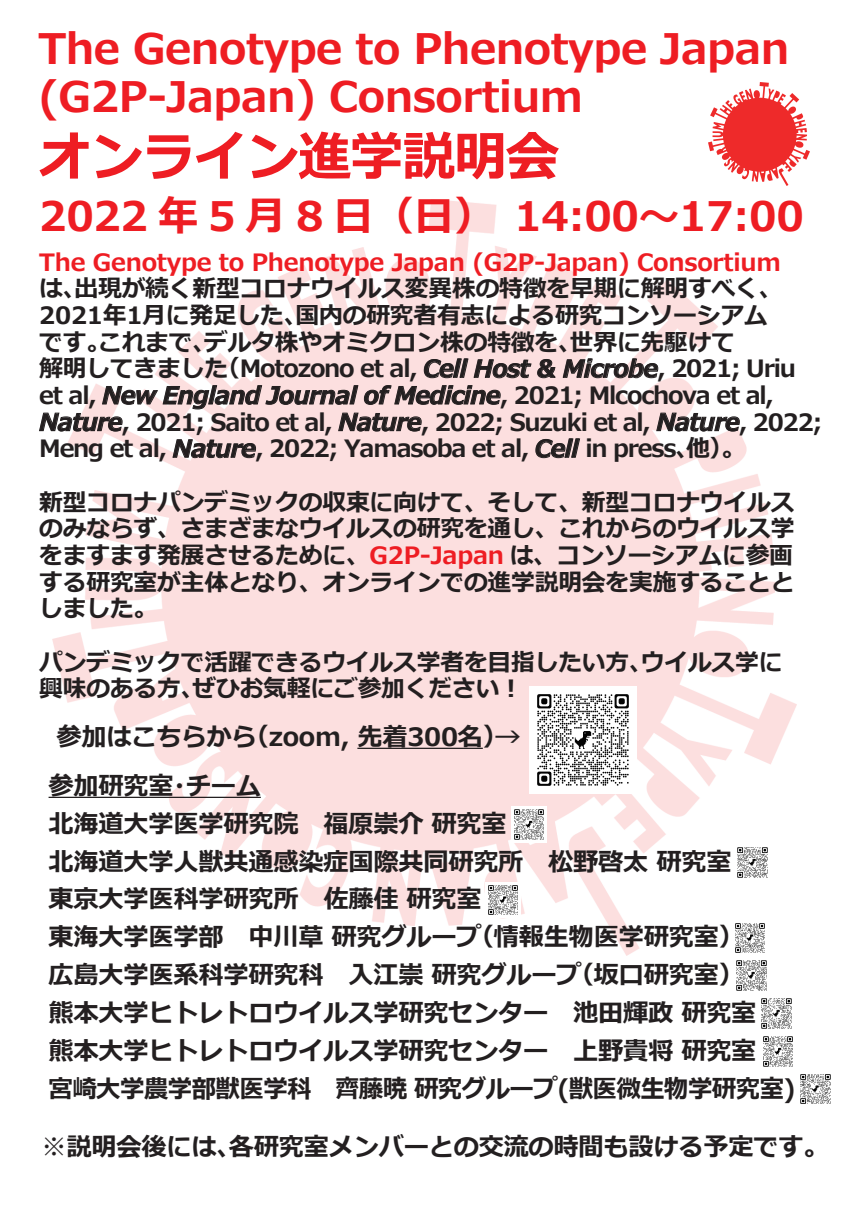
<style>
.page{position:relative;width:859px;height:1208px;background:#fff}
.page>*{position:absolute;margin:0;border:0;box-sizing:border-box;transform-origin:0 0}
.t1{font:700 53.3px "Meiryo";letter-spacing:-.025em;color:#ee1d23}
.t2{font:700 42.1px/47.7px "Meiryo";letter-spacing:-.01em;color:#ee1d23}
.t3{font:700 40.7px "Meiryo";letter-spacing:-.01em;color:#ee1d23}
.t4{font:700 25.2px/37.9px "Meiryo";letter-spacing:-.01em;color:#231f20}
.t5{font:700 23.8px/26.6px "Meiryo";letter-spacing:-.01em;color:#231f20}
.t6{font:700 23.8px "Meiryo";letter-spacing:-.01em;color:#ee1d23}
.s1{font-style:italic}
.s2{color:#ee1d23}
.s3{font-family:"Koz Go Pr 6 N";font-weight:400}
</style>
<div class="page">
<img style="left:52px;top:200px;width:745px;height:756px">
<svg style="left:424px;top:358px;width:132px;height:20px;background:#c5aeae"></svg>
<svg style="left:563px;top:358px;width:95px;height:20px"></svg>
<svg style="left:39px;top:385px;width:462px;height:46px"></svg>
<svg style="left:656px;top:412px;width:84px;height:19px"></svg>
<svg style="left:172px;top:439px;width:84px;height:19px;background:#bfaeae"></svg>
<svg style="left:535px;top:438px;width:45px;height:20px"></svg>
<hr style="left:49px;top:796px;width:212px;height:2px;background:#231f20">
<hr style="left:357px;top:747px;width:126px;height:2px;background:#231f20">
<img style="left:708px;top:82px;width:102px;height:103px">
<img style="left:511px;top:807px;width:36px;height:35px">
<img style="left:735px;top:844px;width:35px;height:36px">
<img style="left:485px;top:882px;width:36px;height:36px">
<img style="left:732px;top:920px;width:36px;height:35px">
<img style="left:736px;top:960px;width:31px;height:31px">
<img style="left:761px;top:998px;width:31px;height:31px">
<img style="left:763px;top:1036px;width:30px;height:31px">
<img style="left:800px;top:1074px;width:31px;height:30px">
<img style="left:529px;top:686px;width:107px;height:107px">
<h2 class="t2" style="left:38px;top:26px;width:753px">The Genotype to Phenotype Japan (G2P-Japan) Consortium</h2>
<h1 class="t1" style="left:38px;top:127px;width:522px">オンライン進学説明会</h1>
<h3 class="t3" style="left:39px;top:193px;width:766px">2022 年 5 月 8 日（日）　14:00～17:00</h3>
<p class="t6" style="left:39px;top:249px;width:743px">The Genotype to Phenotype Japan (G2P-Japan) Consortium</p>
<p class="t5" style="left:39px;top:276px;width:785px">は、出現が続く新型コロナウイルス変異株の特徴を早期に解明すべく、2021年1月に発足した、国内の研究者有志による研究コンソーシアム<br>です。これまで、デルタ株やオミクロン株の特徴を、世界に先駆けて<br>解明してきました（Motozono et al, <span class="s1">Cell Host &amp; Microbe</span>, 2021; Uriu et al, <span class="s1">New England Journal of Medicine</span>, 2021; Mlcochova et al, <span class="s1">Nature</span>, 2021; Saito et al, <span class="s1">Nature</span>, 2022; Suzuki et al, <span class="s1">Nature</span>, 2022; Meng et al, <span class="s1">Nature</span>, 2022; Yamasoba et al, <span class="s1">Cell</span> in press、他）。</p>
<p class="t5" style="left:39px;top:489px;width:757px;text-align:justify">新型コロナパンデミックの収束に向けて、そして、新型コロナウイルスのみならず、さまざまなウイルスの研究を通し、これからのウイルス学をますます発展させるために、<span class="s2">G2P-Japan</span> は、コンソーシアムに参画する研究室が主体となり、オンラインでの進学説明会を実施することとしました。</p>
<p class="t5" style="left:39px;top:649px;width:745px">パンデミックで活躍できるウイルス学者を目指したい方、ウイルス学に興味のある方、ぜひお気軽にご参加ください！</p>
<p class="t4" style="left:57px;top:718px;width:465px">参加はこちらから（zoom, 先着300名）→</p>
<p class="t4" style="left:49px;top:767px;width:748px">参加研究室・チーム<br>北海道大学医学研究院　福原崇介 研究室<br>北海道大学人獣共通感染症国際共同研究所　松野啓太 研究室<br>東京大学医科学研究所　佐藤佳 研究室<br>東海大学医学部　中川草 研究グループ（情報生物医学研究室）<br>広島大学医系科学研究科　入江崇 研究グループ（坂口研究室）<br>熊本大学ヒトレトロウイルス学研究センター　池田輝政 研究室<br>熊本大学ヒトレトロウイルス学研究センター　上野貴将 研究室<br>宮崎大学農学部獣医学科　齊藤暁 研究グループ(獣医微生物学研究室)</p>
<p class="t4" style="left:42px;top:1128px;width:789px"><span class="s3">※</span>説明会後には、各研究室メンバーとの交流の時間も設ける予定です。</p>
</div>
